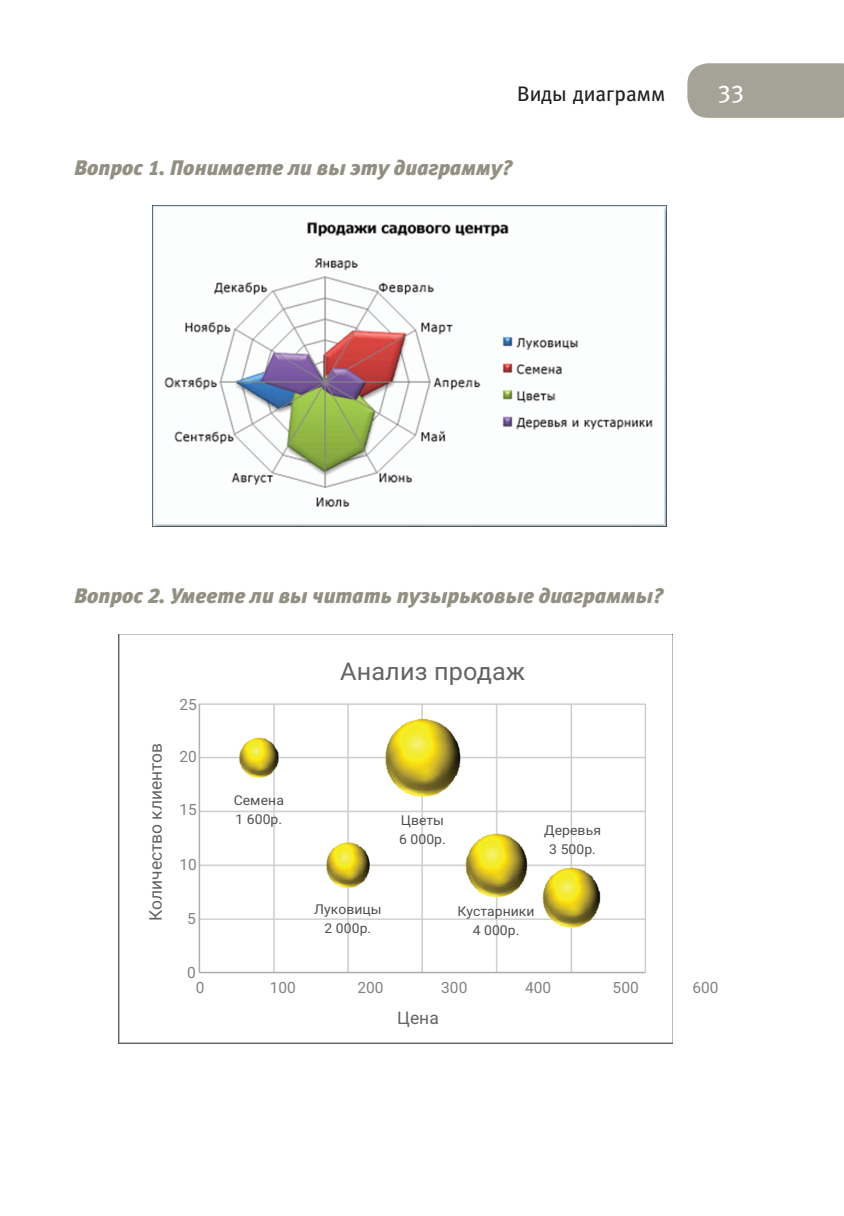
<style>
.page{position:relative;width:844px;height:1216px;background:#fff}
.page>*{position:absolute;margin:0;border:0;box-sizing:border-box;transform-origin:0 0}
.t1{font:24.5px "Roboto";letter-spacing:.005em;color:#636366}
.t2{font:24.5px "Meta Book LFC";color:#fff}
.Заголовок_4{font:italic 21px "Meta Black LFC";color:#929083}
.t3{font:21px "Meta Book LFC";color:#231f20}
.t4{font:17.5px "Roboto";color:#636366}
.t5{font:15.4px "Roboto";color:#808285}
.t6{font:13.47px/19.4px "Roboto";letter-spacing:.005em;color:#4e4f50;text-align:center}
</style>
<div class="page">
<div style="left:687px;top:63px;width:156px;height:55px;background:#a5a298"></div>
<img style="left:152px;top:206px;width:514px;height:320px">
<img style="left:118px;top:634px;width:554px;height:408px">
<p class="t3" style="left:517px;top:82px;width:149px">Виды диаграмм</p>
<p class="t2" style="left:717px;top:80px;width:29px">33</p>
<p class="Заголовок_4" style="left:74px;top:155px;width:439px">Вопрос 1. Понимаете ли вы эту диаграмму?</p>
<p class="Заголовок_4" style="left:74px;top:583px;width:590px">Вопрос 2. Умеете ли вы читать пузырьковые диаграммы?</p>
<p class="t4" style="left:143px;top:920px;width:179px;rotate:-90deg">Количество клиентов</p>
<p class="t5" style="left:179px;top:693px;width:19px">25</p>
<p class="t5" style="left:179px;top:745px;width:19px">20</p>
<p class="t5" style="left:179px;top:799px;width:19px">15</p>
<p class="t5" style="left:179px;top:853px;width:19px">10</p>
<p class="t5" style="left:187px;top:907px;width:10px">5</p>
<p class="t5" style="left:187px;top:961px;width:10px">0</p>
<p class="t1" style="left:340px;top:654px;width:186px">Анализ продаж</p>
<p class="t6" style="left:234px;top:789px;width:52px;text-align:left">Семена<br>1 600р.</p>
<p class="t6" style="left:314px;top:899px;width:69px">Луковицы<br>2 000р.</p>
<p class="t6" style="left:399px;top:810px;width:48px;text-align:left">Цветы<br>6 000р.</p>
<p class="t6" style="left:544px;top:819px;width:58px">Деревья<br>3 500р.</p>
<p class="t6" style="left:457px;top:901px;width:78px">Кустарники<br>4 000р.</p>
<p class="t5" style="left:196px;top:977px;width:10px">0</p>
<p class="t5" style="left:270px;top:977px;width:28px">100</p>
<p class="t5" style="left:357px;top:977px;width:28px">200</p>
<p class="t5" style="left:441px;top:977px;width:28px">300</p>
<p class="t5" style="left:525px;top:977px;width:28px">400</p>
<p class="t5" style="left:612px;top:977px;width:28px">500</p>
<p class="t5" style="left:692px;top:977px;width:28px">600</p>
<p class="t4" style="left:397px;top:1005px;width:43px">Цена</p>
</div>
